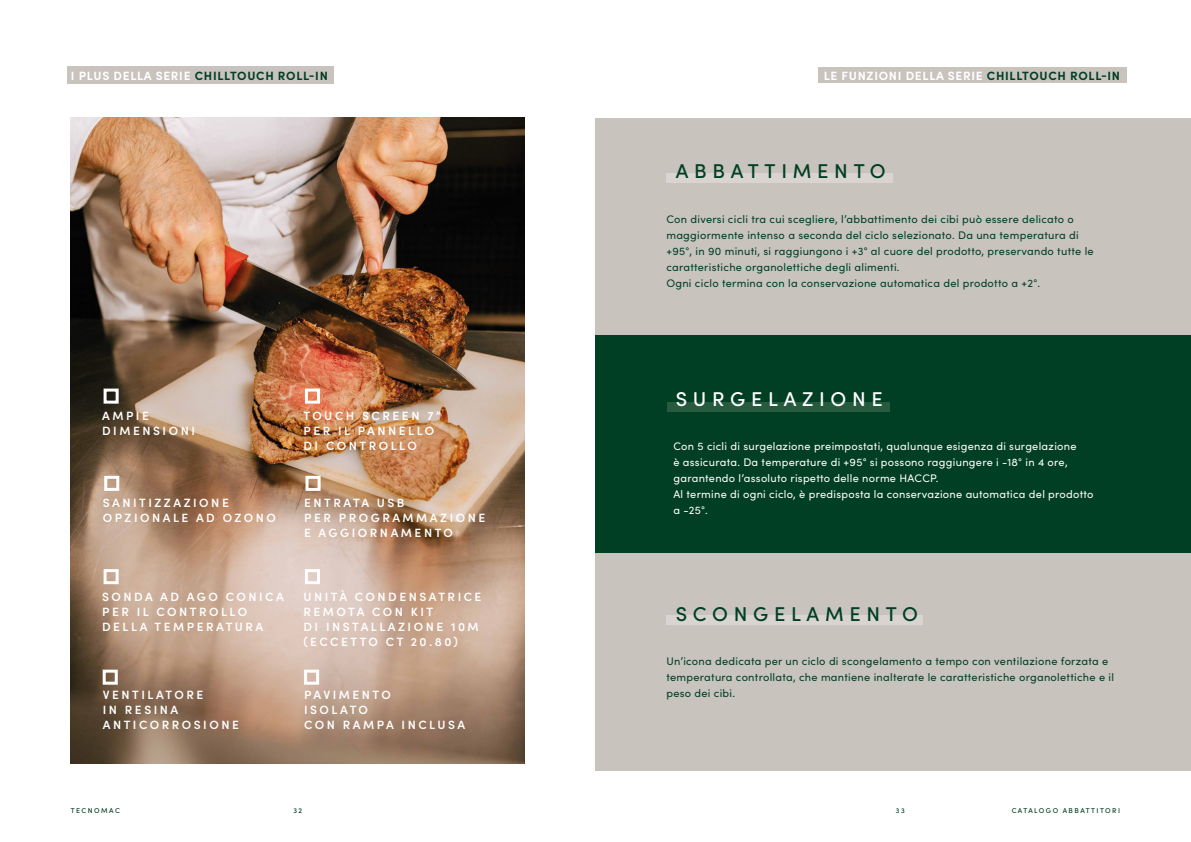
<style>
.page{position:relative;width:1191px;height:842px;background:#fff}
.page>*{position:absolute;margin:0;border:0;box-sizing:border-box;transform-origin:0 0}
.t1{font:500 20px "Sofia Pro";letter-spacing:.285em;color:#003f23}
.t2{font:500 20px "Sofia Pro";letter-spacing:.285em;color:#fff}
.t3{font:600 12px/15px "Sofia Pro";letter-spacing:.21em;color:#fff}
.t4{font:700 12px "Sofia Pro";letter-spacing:.06em;color:#fff}
.t5{font:700 12px "Sofia Pro";letter-spacing:.06em;color:#003f23}
.t6{font:11px/16px "Sofia Pro";letter-spacing:.025em;color:#003f23}
.t7{font:11px/16px "Sofia Pro";letter-spacing:.025em;color:#fff}
.t8{font:500 7px "Sofia Pro";letter-spacing:.21em;color:#003f23}
.s1{color:#fff}
.s2{color:#003f23}
</style>
<div class="page">
<img style="left:71px;top:118px;width:453px;height:645px">
<div style="left:67px;top:67px;width:267px;height:17px;background:#c9c3be"></div>
<div style="left:305px;top:389px;width:15px;height:15px;border:3px solid #fff"></div>
<div style="left:104px;top:389px;width:15px;height:15px;border:3px solid #fff"></div>
<div style="left:305px;top:569px;width:15px;height:15px;border:3px solid #fff"></div>
<div style="left:104px;top:569px;width:15px;height:15px;border:3px solid #fff"></div>
<div style="left:304px;top:670px;width:15px;height:15px;border:3px solid #fff"></div>
<div style="left:103px;top:670px;width:15px;height:15px;border:3px solid #fff"></div>
<div style="left:305px;top:476px;width:15px;height:15px;border:3px solid #fff"></div>
<div style="left:104px;top:476px;width:15px;height:15px;border:3px solid #fff"></div>
<div style="left:595px;top:118px;width:596px;height:217px;background:#c9c3be"></div>
<div style="left:595px;top:553px;width:596px;height:218px;background:#c9c3be"></div>
<div style="left:595px;top:335px;width:596px;height:218px;background:#003f23"></div>
<div style="left:666px;top:173px;width:227px;height:10px;background:#d9d4d1"></div>
<div style="left:666px;top:615px;width:257px;height:10px;background:#d9d4d1"></div>
<div style="left:667px;top:402px;width:222px;height:10px;background:#265b40"></div>
<div style="left:817px;top:67px;width:309px;height:16px;background:#c9c3be"></div>
<p class="t5" style="left:71px;top:66px;width:258px"><span class="s1">I PLUS DELLA SERIE</span> CHILLTOUCH ROLL-IN</p>
<p class="t3" style="left:102px;top:407px;width:94px">AMPIE<br>DIMENSIONI</p>
<p class="t3" style="left:103px;top:494px;width:175px">SANITIZZAZIONE<br>OPZIONALE AD OZONO</p>
<p class="t3" style="left:303px;top:407px;width:139px">TOUCH SCREEN 7”<br>PER IL PANNELLO<br>DI CONTROLLO</p>
<p class="t3" style="left:304px;top:494px;width:183px">ENTRATA USB<br>PER PROGRAMMAZIONE<br>E AGGIORNAMENTO</p>
<p class="t3" style="left:102px;top:589px;width:183px">SONDA AD AGO CONICA<br>PER IL CONTROLLO<br>DELLA TEMPERATURA</p>
<p class="t3" style="left:103px;top:686px;width:138px">VENTILATORE<br>IN RESINA<br>ANTICORROSIONE</p>
<p class="t3" style="left:303px;top:589px;width:180px">UNITÀ CONDENSATRICE<br>REMOTA CON KIT<br>DI INSTALLAZIONE 10M (ECCETTO CT 20.80)</p>
<p class="t3" style="left:304px;top:686px;width:163px">PAVIMENTO<br>ISOLATO<br>CON RAMPA INCLUSA</p>
<p class="t4" style="left:823px;top:66px;width:298px">LE FUNZIONI DELLA SERIE <span class="s2">CHILLTOUCH ROLL-IN</span></p>
<h1 class="t1" style="left:675px;top:156px;width:211px">ABBATTIMENTO</h1>
<p class="t6" style="left:666px;top:210px;width:429px">Con diversi cicli tra cui scegliere, l’abbattimento dei cibi può essere delicato o maggiormente intenso a seconda del ciclo selezionato. Da una temperatura di +95°, in 90 minuti, si raggiungono i +3° al cuore del prodotto, preservando tutte le caratteristiche organolettiche degli alimenti.<br>Ogni ciclo termina con la conservazione automatica del prodotto a +2°.</p>
<h1 class="t2" style="left:675px;top:384px;width:209px">SURGELAZIONE</h1>
<p class="t7" style="left:673px;top:438px;width:421px">Con 5 cicli di surgelazione preimpostati, qualunque esigenza di surgelazione<br>è assicurata. Da temperature di +95° si possono raggiungere i -18° in 4 ore, garantendo l’assoluto rispetto delle norme HACCP.<br>Al termine di ogni ciclo, è predisposta la conservazione automatica del prodotto a -25°.</p>
<h1 class="t1" style="left:675px;top:599px;width:244px">SCONGELAMENTO</h1>
<p class="t6" style="left:666px;top:653px;width:449px">Un’icona dedicata per un ciclo di scongelamento a tempo con ventilazione forzata e temperatura controllata, che mantiene inalterate le caratteristiche organolettiche e il peso dei cibi.</p>
<p class="t8" style="left:71px;top:805px;width:50px">TECNOMAC</p>
<p class="t8" style="left:293px;top:805px;width:10px">32</p>
<p class="t8" style="left:896px;top:805px;width:10px">33</p>
<p class="t8" style="left:1011px;top:805px;width:110px">CATALOGO ABBATTITORI</p>
</div>
